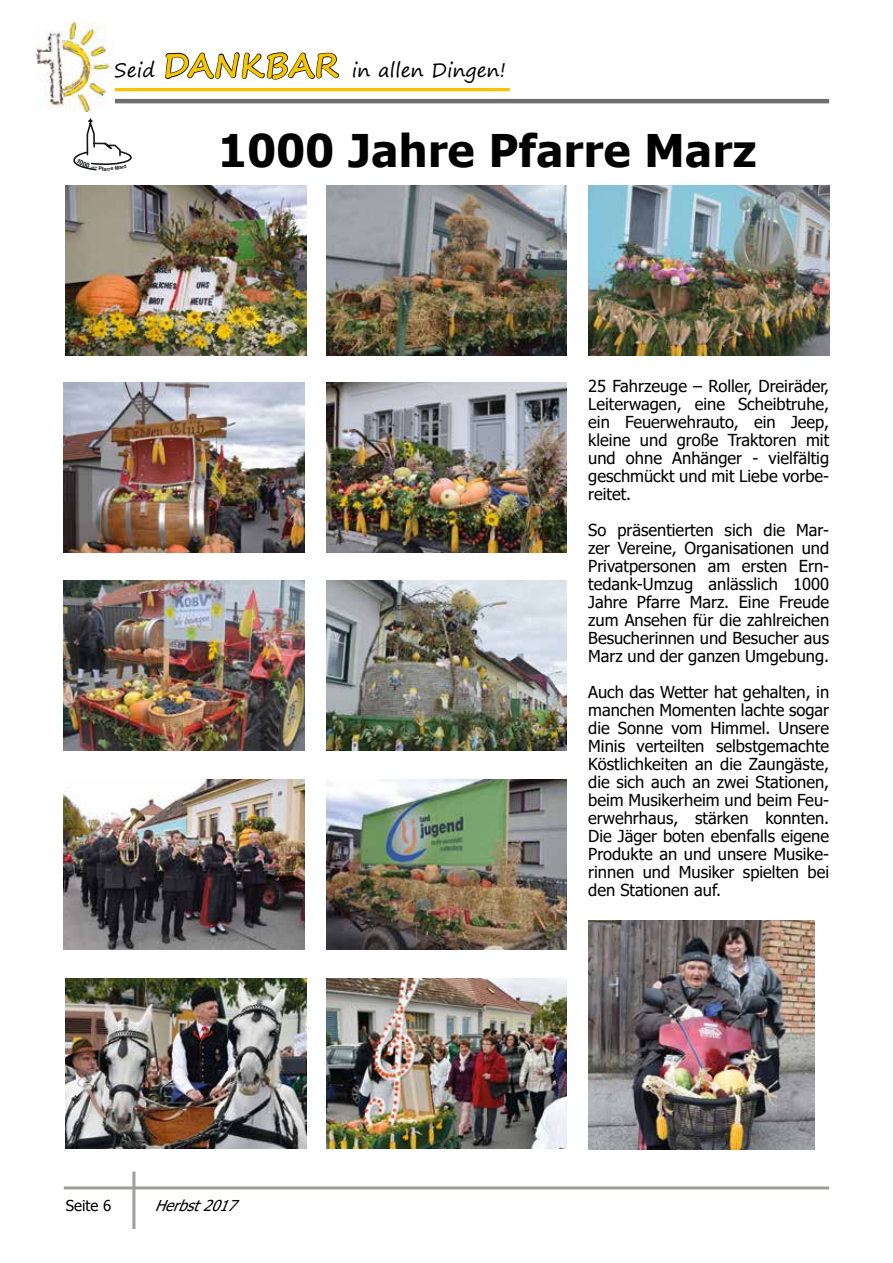
<style>
.page{position:relative;width:893px;height:1263px;background:#fff}
.page>*{position:absolute;margin:0;border:0;box-sizing:border-box;transform-origin:0 0}
.t1{font:700 45px "Tahoma";letter-spacing:.01em;color:#000}
.t2{font:19.5px "Segoe Print";color:#000}
.t3{font:16.5px/18px "Tahoma";color:#000;text-align:justify}
.t4{font:italic 15px "Tahoma";color:#000}
.t5{font:15px "Tahoma";color:#000}
.t6{font:700 5.25px "Arial";color:#141515}
.s1{font-weight:700;font-size:33px;color:#f7c600}
</style>
<div class="page">
<hr style="left:64px;top:1186px;width:765px;height:3px;background:#9d9d9c">
<hr style="left:132px;top:1171px;width:3px;height:58px;background:#9d9d9c">
<hr style="left:114px;top:88px;width:396px;height:3px;background:#fbc301">
<hr style="left:114px;top:99px;width:715px;height:4px;background:#706f6f">
<img style="left:36px;top:22px;width:75px;height:90px">
<svg style="left:164px;top:52px;width:176px;height:28px"></svg>
<img style="left:66px;top:185px;width:241px;height:171px">
<img style="left:64px;top:383px;width:241px;height:170px">
<img style="left:64px;top:581px;width:241px;height:170px">
<img style="left:64px;top:780px;width:241px;height:170px">
<img style="left:326px;top:185px;width:241px;height:171px">
<img style="left:588px;top:185px;width:241px;height:171px">
<img style="left:326px;top:780px;width:241px;height:170px">
<img style="left:66px;top:978px;width:241px;height:170px">
<img style="left:326px;top:978px;width:241px;height:170px">
<img style="left:326px;top:383px;width:241px;height:170px">
<img style="left:326px;top:581px;width:241px;height:170px">
<img style="left:588px;top:921px;width:226px;height:228px">
<svg style="left:73px;top:118px;width:59px;height:53px"></svg>
<p class="t2" style="left:114px;top:53px;width:393px">Seid <span class="s1">DANKBAR</span> in allen Dingen!</p>
<p class="t6" style="left:102px;top:165px;width:6px">fa</p>
<h1 class="t1" style="left:218px;top:119px;width:540px">1000 Jahre Pfarre Marz</h1>
<p class="t3" style="left:588px;top:378px;width:242px">25 Fahrzeuge – Roller, Dreiräder, Leiterwagen, eine Scheibtruhe, ein Feuerwehrauto, ein Jeep, kleine und große Traktoren mit und ohne Anhänger - vielfältig geschmückt und mit Liebe vorbe&shy;reitet.</p>
<p class="t3" style="left:588px;top:522px;width:242px">So präsentierten sich die Mar&shy;zer Vereine, Organisationen und Privatpersonen am ersten Ern&shy;tedank-Umzug anlässlich 1000<br>Jahre Pfarre Marz. Eine Freude zum Ansehen für die zahlreichen Besucherinnen und Besucher aus Marz und der ganzen Umgebung.</p>
<p class="t3" style="left:588px;top:684px;width:242px">Auch das Wetter hat gehalten, in manchen Momenten lachte sogar die Sonne vom Himmel. Unsere Minis verteilten selbstgemachte Köstlichkeiten an die Zaungäste, die sich auch an zwei Stationen, beim Musikerheim und beim Feu&shy;erwehrhaus, stärken konnten.<br>Die Jäger boten ebenfalls eigene Produkte an und unsere Musike&shy;rinnen und Musiker spielten bei den Stationen auf.</p>
<p class="t5" style="left:66px;top:1195px;width:47px">Seite 6</p>
<p class="t4" style="left:155px;top:1195px;width:91px">Herbst2017</p>
</div>
